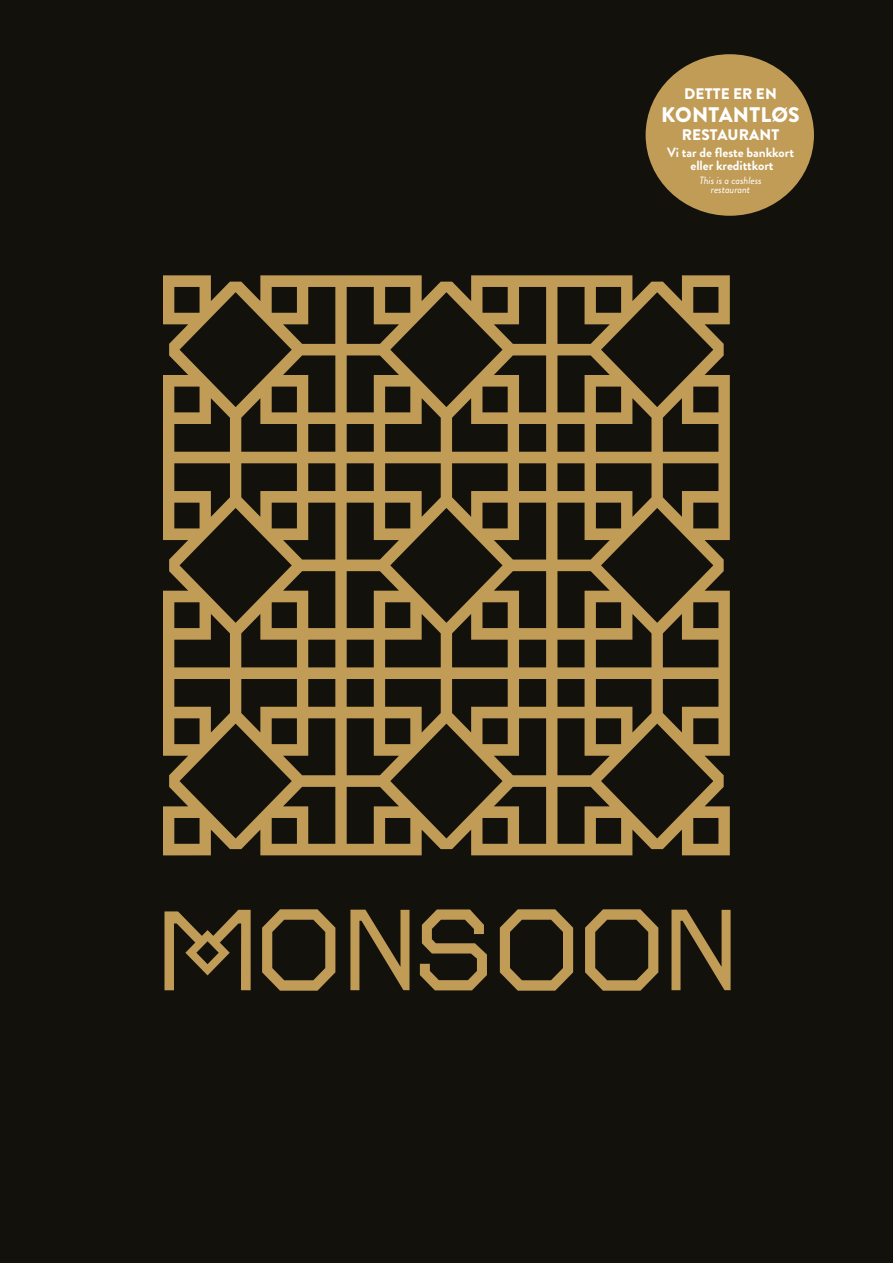
<style>
.page{position:relative;width:893px;height:1263px;background:#12110c}
.page>*{position:absolute;margin:0;border:0;box-sizing:border-box;transform-origin:0 0}
.t1{font:900 21px "Brandon Grotesque";letter-spacing:.01em;color:#fff}
.t2{font:900 15.3px "Brandon Grotesque";letter-spacing:.01em;color:#fff}
.t3{font:700 13.35px/13.4px "Brandon Grotesque";letter-spacing:-.005em;color:#fff;text-align:center}
.t4{font:italic 10.5px/9.6px "Brandon Grotesque";letter-spacing:-.005em;color:#fff;text-align:center}
</style>
<div class="page">
<svg style="left:164px;top:910px;width:87px;height:80px"></svg>
<svg style="left:262px;top:909px;width:73px;height:82px"></svg>
<svg style="left:420px;top:909px;width:67px;height:81px"></svg>
<svg style="left:500px;top:909px;width:73px;height:82px"></svg>
<svg style="left:585px;top:909px;width:73px;height:82px"></svg>
<svg style="left:350px;top:910px;width:59px;height:80px"></svg>
<svg style="left:671px;top:910px;width:60px;height:80px"></svg>
<svg style="left:163px;top:275px;width:567px;height:580px"></svg>
<div style="left:646px;top:54px;width:168px;height:162px;background:#c19c57;border-radius:50%"></div>
<p class="t2" style="left:684px;top:83px;width:94px">DETTE ER EN</p>
<h1 class="t1" style="left:661px;top:100px;width:140px">KONTANTLØS</h1>
<p class="t2" style="left:682px;top:124px;width:99px">RESTAURANT</p>
<p class="t3" style="left:667px;top:146px;width:128px">Vi tar de fleste bankkort eller kredittkort</p>
<p class="t4" style="left:699px;top:175px;width:64px">This is a cashless restaurant</p>
</div>
